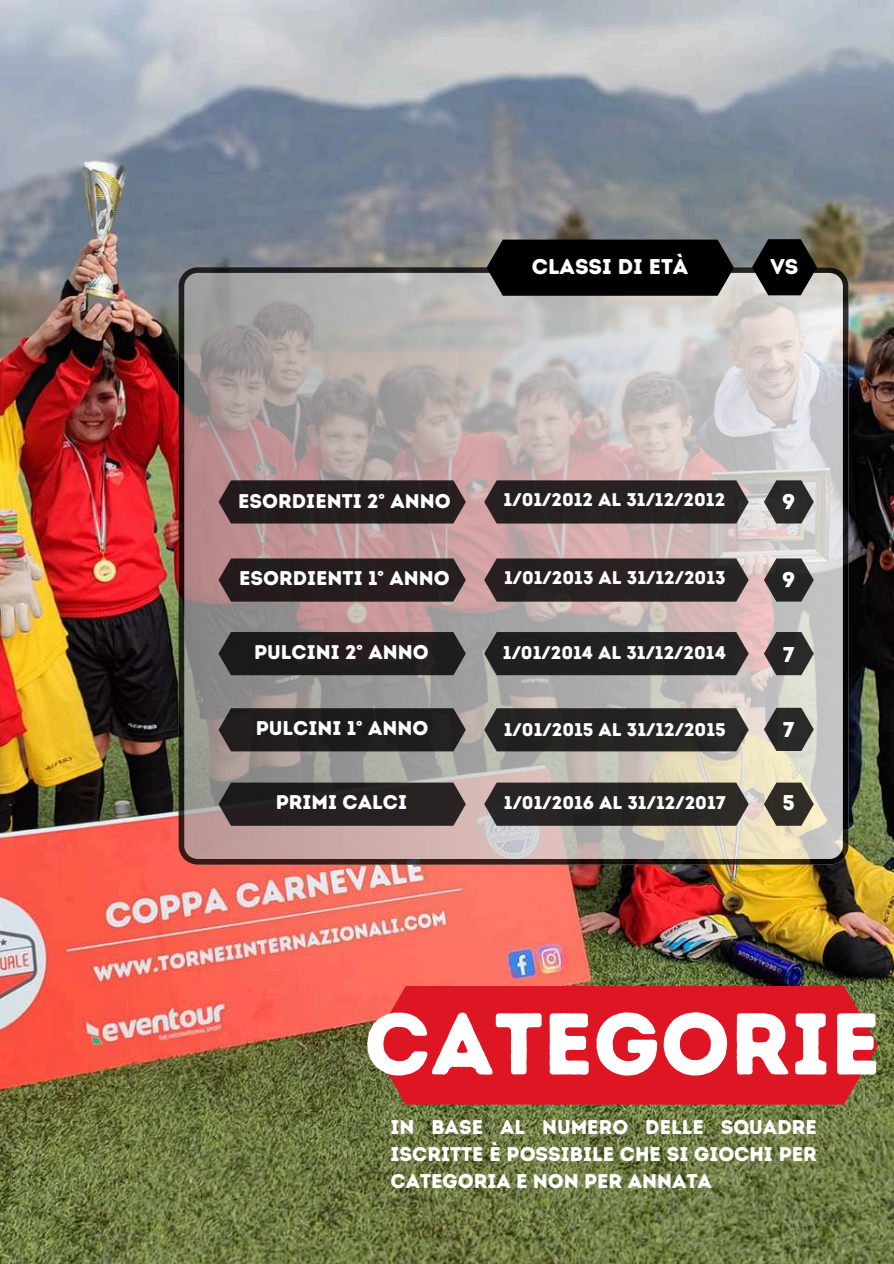
<style>
.page{position:relative;width:894px;height:1264px;background:#fff}
.page>*{position:absolute;margin:0;border:0;box-sizing:border-box;transform-origin:0 0}
.t1{font:87.45px "Intro Rust Base";color:#fff}
.t2{font:21.3px "Intro Rust Base";color:#fff}
.t3{font:19.8px/27px "Intro Rust Base";color:#fff;text-align:justify}
.t4{font:18.3px "Intro Rust Base";color:#fff}
</style>
<div class="page">
<img style="left:0;top:0;width:893px;height:1263px">
<svg style="left:371px;top:985px;width:506px;height:119px;background:#d71b25"></svg>
<svg style="left:178px;top:267px;width:670px;height:597px;background:#b1a5a2"></svg>
<svg style="left:218px;top:782px;width:247px;height:43px;background:#2d2727"></svg>
<svg style="left:218px;top:480px;width:247px;height:43px;background:#2d2324"></svg>
<svg style="left:218px;top:558px;width:247px;height:43px;background:#2e2324"></svg>
<svg style="left:484px;top:558px;width:264px;height:43px;background:#322929"></svg>
<svg style="left:218px;top:632px;width:247px;height:43px;background:#252222"></svg>
<svg style="left:218px;top:708px;width:247px;height:43px;background:#262423"></svg>
<svg style="left:484px;top:708px;width:264px;height:43px;background:#2e2d2b"></svg>
<div style="left:484px;top:632px;width:264px;height:43px;background:#222"></div>
<svg style="left:484px;top:480px;width:264px;height:43px;background:#302929"></svg>
<svg style="left:763px;top:480px;width:50px;height:43px;background:#565655"></svg>
<svg style="left:763px;top:558px;width:50px;height:43px;background:#545050"></svg>
<svg style="left:763px;top:632px;width:50px;height:43px;background:#56524f"></svg>
<svg style="left:763px;top:707px;width:50px;height:44px;background:#585853"></svg>
<svg style="left:763px;top:782px;width:50px;height:43px;background:#605c4e"></svg>
<svg style="left:484px;top:782px;width:264px;height:43px;background:#322f2c"></svg>
<svg style="left:486px;top:239px;width:247px;height:57px;background:#0d0d0c"></svg>
<svg style="left:751px;top:239px;width:65px;height:56px;background:#292928"></svg>
<p class="t2" style="left:531px;top:254px;width:158px">CLASSI DI ETÀ</p>
<p class="t2" style="left:770px;top:254px;width:30px">VS</p>
<p class="t4" style="left:503px;top:488px;width:223px">1/01/2012 AL 31/12/2012</p>
<p class="t3" style="left:238px;top:487px;width:214px">ESORDIENTI 2° ANNO</p>
<p class="t2" style="left:782px;top:488px;width:15px">9</p>
<p class="t3" style="left:239px;top:564px;width:212px">ESORDIENTI 1° ANNO</p>
<p class="t4" style="left:504px;top:567px;width:223px">1/01/2013 AL 31/12/2013</p>
<p class="t2" style="left:782px;top:567px;width:15px">9</p>
<p class="t3" style="left:254px;top:638px;width:176px">PULCINI 2° ANNO</p>
<p class="t4" style="left:502px;top:641px;width:224px">1/01/2014 AL 31/12/2014</p>
<p class="t2" style="left:782px;top:641px;width:13px">7</p>
<p class="t3" style="left:256px;top:715px;width:174px">PULCINI 1° ANNO</p>
<p class="t4" style="left:503px;top:718px;width:223px">1/01/2015 AL 31/12/2015</p>
<p class="t2" style="left:782px;top:716px;width:13px">7</p>
<p class="t3" style="left:276px;top:788px;width:133px">PRIMI CALCI</p>
<p class="t4" style="left:503px;top:791px;width:223px">1/01/2016 AL 31/12/2017</p>
<p class="t2" style="left:782px;top:789px;width:14px">5</p>
<h1 class="t1" style="left:364px;top:991px;width:518px">CATEGORIE</h1>
<p class="t3" style="left:390px;top:1113px;width:428px">IN BASE AL NUMERO DELLE SQUADRE ISCRITTE È POSSIBILE CHE SI GIOCHI PER CATEGORIA E NON PER ANNATA</p>
</div>
